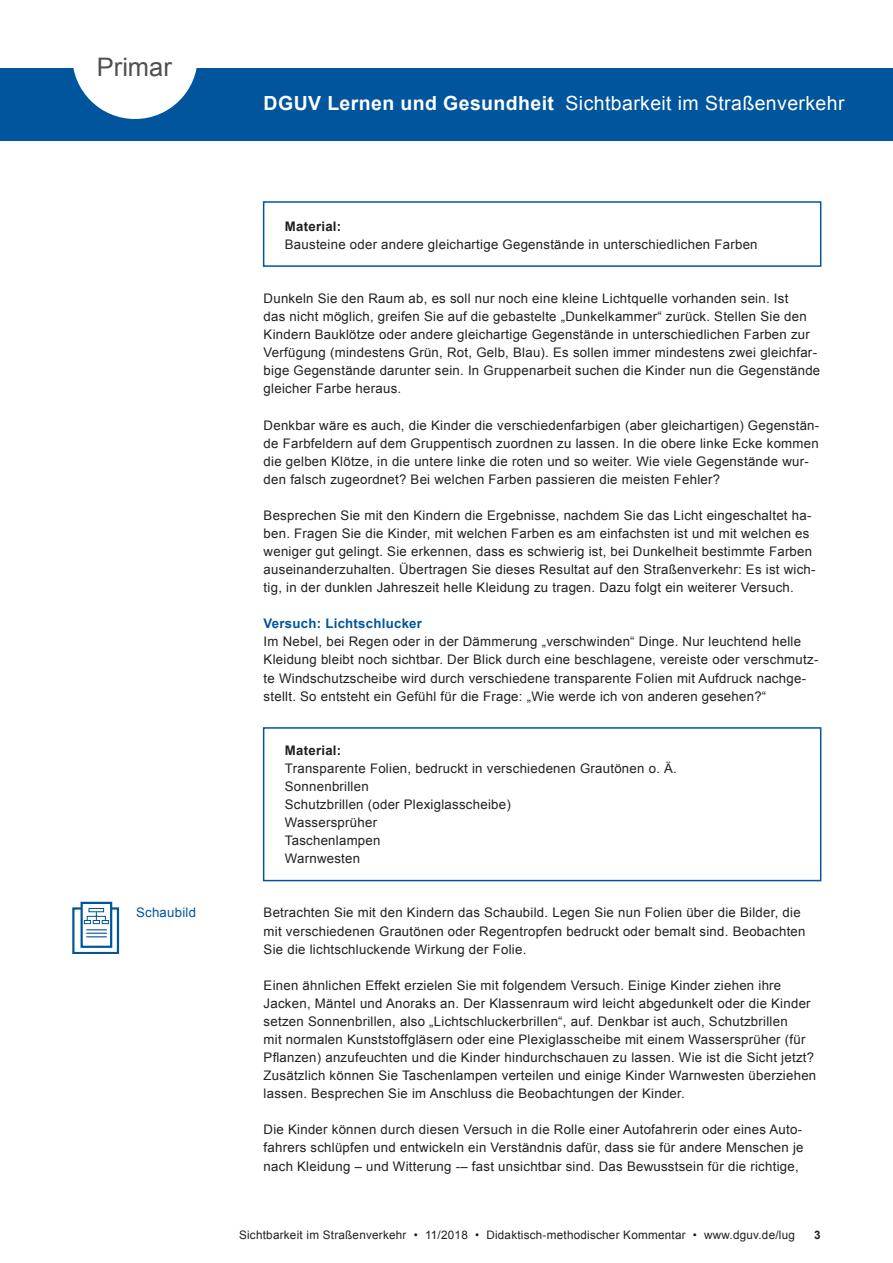
<style>
.page{position:relative;width:893px;height:1263px;background:#fff}
.page>*{position:absolute;margin:0;border:0;box-sizing:border-box;transform-origin:0 0}
.t1{font:25.5px "Arial";color:#4d4f51}
.t2{font:19.5px "Arial";letter-spacing:.02em;color:#fff}
.t3{font:13.2px/18px "Arial";letter-spacing:.02em;color:#231f20}
.t4{font:700 13.2px "Arial";letter-spacing:.02em;color:#01559c}
.t5{font:700 13.2px "Arial";letter-spacing:.02em;color:#231f20}
.t6{font:13.2px "Arial";letter-spacing:.02em;color:#01559c}
.t7{font:11.7px "Arial";letter-spacing:.02em;color:#231f20}
.t8{font:700 11.7px "Arial";color:#231f20}
.s1{font-weight:700}
</style>
<div class="page">
<div style="left:0;top:68px;width:893px;height:72px;background:#01559c"></div>
<svg style="left:73px;top:68px;width:124px;height:51px"></svg>
<div style="left:263px;top:201px;width:558px;height:66px;border:2px solid #01559c"></div>
<div style="left:263px;top:727px;width:558px;height:154px;border:2px solid #01559c"></div>
<div style="left:73px;top:908px;width:45px;height:45px;background:linear-gradient(to right,#fff,#fff)"></div>
<div style="left:72px;top:907px;width:47px;height:47px;border:2px solid #01559c"></div>
<div style="left:82px;top:903px;width:29px;height:44px;background:#fff"></div>
<div style="left:81px;top:902px;width:31px;height:46px;border:2px solid #01559c"></div>
<svg style="left:89px;top:908px;width:15px;height:4px"></svg>
<svg style="left:84px;top:912px;width:25px;height:25px"></svg>
<h1 class="t1" style="left:97px;top:50px;width:77px">Primar</h1>
<h2 class="t2" style="left:264px;top:90px;width:582px"><span class="s1">DGUV Lernen und Gesundheit</span> Sichtbarkeit im Straßenverkehr</h2>
<p class="t6" style="left:136px;top:904px;width:62px">Schaubild</p>
<p class="t5" style="left:285px;top:217px;width:58px">Material:</p>
<p class="t3" style="left:285px;top:235px;width:474px">Bausteine oder andere gleichartige Gegenstände in unterschiedlichen Farben</p>
<p class="t3" style="left:264px;top:289px;width:558px">Dunkeln Sie den Raum ab, es soll nur noch eine kleine Lichtquelle vorhanden sein. Ist<br>das nicht möglich, greifen Sie auf die gebastelte „Dunkelkammer“ zurück. Stellen Sie den Kindern Bauklötze oder andere gleichartige Gegenstände in unterschiedlichen Farben zur Verfügung (mindestens Grün, Rot, Gelb, Blau). Es sollen immer mindestens zwei gleichfar&shy;bige Gegenstände darunter sein. In Gruppenarbeit suchen die Kinder nun die Gegenstände gleicher Farbe heraus.</p>
<p class="t3" style="left:264px;top:416px;width:557px">Denkbar wäre es auch, die Kinder die verschiedenfarbigen (aber gleichartigen) Gegenstän&shy;de Farbfeldern auf dem Gruppentisch zuordnen zu lassen. In die obere linke Ecke kommen die gelben Klötze, in die untere linke die roten und so weiter. Wie viele Gegenstände wur&shy;den falsch zugeordnet? Bei welchen Farben passieren die meisten Fehler?</p>
<p class="t3" style="left:264px;top:506px;width:553px">Besprechen Sie mit den Kindern die Ergebnisse, nachdem Sie das Licht eingeschaltet ha&shy;ben. Fragen Sie die Kinder, mit welchen Farben es am einfachsten ist und mit welchen es weniger gut gelingt. Sie erkennen, dass es schwierig ist, bei Dunkelheit bestimmte Farben auseinanderzuhalten. Übertragen Sie dieses Resultat auf den Straßenverkehr: Es ist wich&shy;tig, in der dunklen Jahreszeit helle Kleidung zu tragen. Dazu folgt ein weiterer Versuch.</p>
<p class="t4" style="left:264px;top:615px;width:160px">Versuch: Lichtschlucker</p>
<p class="t3" style="left:264px;top:633px;width:556px">Im Nebel, bei Regen oder in der Dämmerung „verschwinden“ Dinge. Nur leuchtend helle Kleidung bleibt noch sichtbar. Der Blick durch eine beschlagene, vereiste oder verschmutz&shy;te Windschutzscheibe wird durch verschiedene transparente Folien mit Aufdruck nachge&shy;stellt. So entsteht ein Gefühl für die Frage: „Wie werde ich von anderen gesehen?“</p>
<p class="t5" style="left:285px;top:741px;width:58px">Material:</p>
<p class="t3" style="left:285px;top:759px;width:393px">Transparente Folien, bedruckt in verschiedenen Grautönen o. Ä.<br>Sonnenbrillen<br>Schutzbrillen (oder Plexiglasscheibe)<br>Wassersprüher<br>Taschenlampen<br>Warnwesten</p>
<p class="t3" style="left:264px;top:904px;width:543px">Betrachten Sie mit den Kindern das Schaubild. Legen Sie nun Folien über die Bilder, die mit verschiedenen Grautönen oder Regentropfen bedruckt oder bemalt sind. Beobachten<br>Sie die lichtschluckende Wirkung der Folie.</p>
<p class="t3" style="left:264px;top:976px;width:554px">Einen ähnlichen Effekt erzielen Sie mit folgendem Versuch. Einige Kinder ziehen ihre Jacken, Mäntel und Anoraks an. Der Klassenraum wird leicht abgedunkelt oder die Kinder setzen Sonnenbrillen, also „Lichtschluckerbrillen“, auf. Denkbar ist auch, Schutzbrillen<br>mit normalen Kunststoffgläsern oder eine Plexiglasscheibe mit einem Wassersprüher (für Pflanzen) anzufeuchten und die Kinder hindurchschauen zu lassen. Wie ist die Sicht jetzt?<br>Zusätzlich können Sie Taschenlampen verteilen und einige Kinder Warnwesten überziehen lassen. Besprechen Sie im Anschluss die Beobachtungen der Kinder.</p>
<p class="t3" style="left:264px;top:1121px;width:541px;text-align:justify">Die Kinder können durch diesen Versuch in die Rolle einer Autofahrerin oder eines Auto&shy;fahrers schlüpfen und entwickeln ein Verständnis dafür, dass sie für andere Menschen je nach Kleidung – und Witterung -– fast unsichtbar sind. Das Bewusstsein für die richtige,</p>
<p class="t7" style="left:239px;top:1228px;width:557px">Sichtbarkeit im Straßenverkehr • 11/2018 • Didaktisch-methodischer Kommentar • www.dguv.de/lug</p>
<p class="t8" style="left:814px;top:1227px;width:8px">3</p>
</div>
